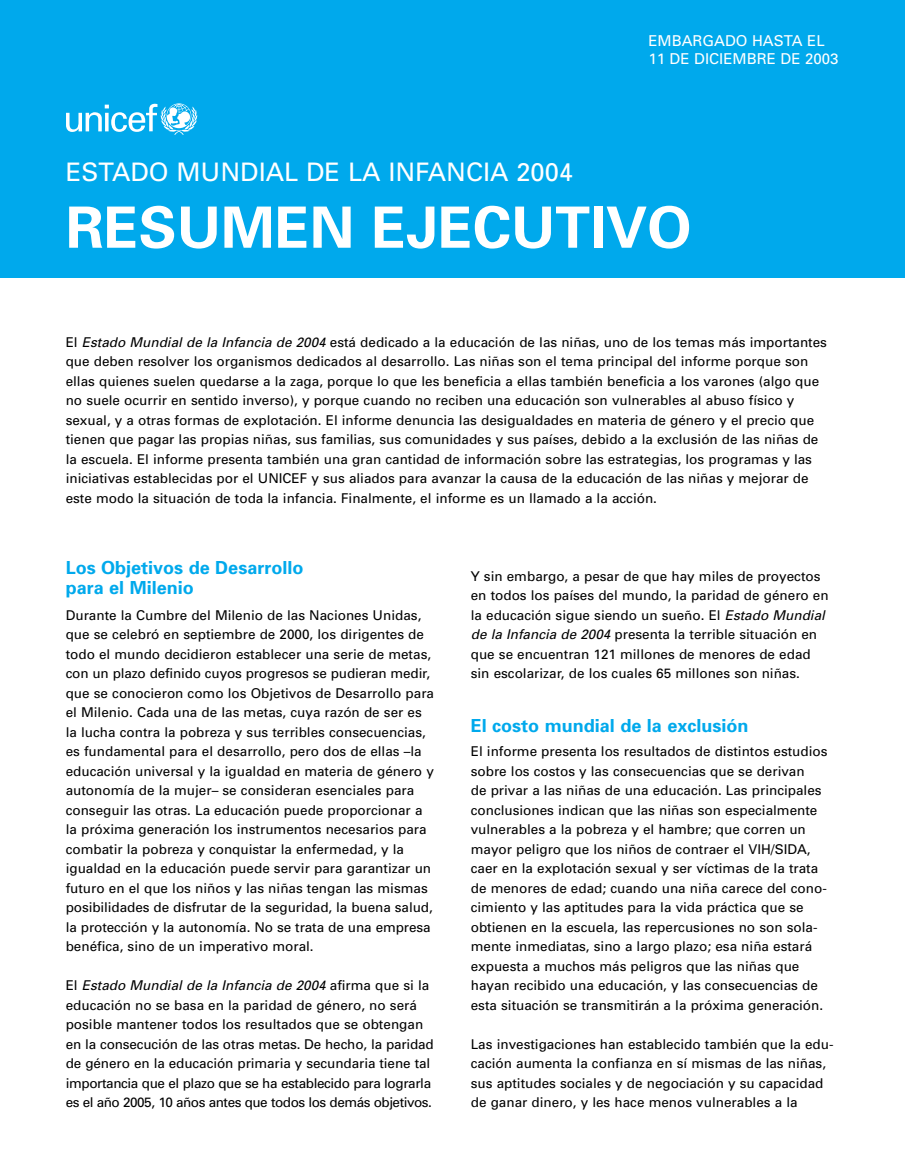
<style>
.page{position:relative;width:905px;height:1175px;background:#fff}
.page>*{position:absolute;margin:0;border:0;box-sizing:border-box;transform-origin:0 0}
.t1{font:700 57px "Univers";color:#fff}
.t2{font:25.5px "Univers";color:#fff}
.t3{font:700 18px/19.5px "Univers";color:#00a9ec}
.t4{font:15px/18px "Univers";color:#fff}
.t5{font:13.5px/19.5px "Univers";color:#000}
.s1{font-style:italic}
</style>
<div class="page">
<div style="left:0;top:0;width:904px;height:278px;background:#00a9ec"></div>
<p class="t4" style="left:648px;top:33px;width:192px">EMBARGADO HASTA EL<br>11 DE DICIEMBRE DE 2003</p>
<h2 class="t2" style="left:66px;top:163px;width:509px">ESTADO MUNDIAL DE LA INFANCIA 2004</h2>
<h1 class="t1" style="left:66px;top:206px;width:627px">RESUMEN EJECUTIVO</h1>
<p class="t5" style="left:66px;top:333px;width:762px">El <span class="s1">Estado Mundial de la Infancia de 2004</span> está dedicado a la educación de las niñas, uno de los temas más importantes que deben resolver los organismos dedicados al desarrollo. Las niñas son el tema principal del informe porque son ellas quienes suelen quedarse a la zaga, porque lo que les beneficia a ellas también beneficia a los varones (algo que no suele ocurrir en sentido inverso), y porque cuando no reciben una educación son vulnerables al abuso físico y sexual, y a otras formas de explotación. El informe denuncia las desigualdades en materia de género y el precio que tienen que pagar las propias niñas, sus familias, sus comunidades y sus países, debido a la exclusión de las niñas de la escuela. El informe presenta también una gran cantidad de información sobre las estrategias, los programas y las iniciativas establecidas por el UNICEF y sus aliados para avanzar la causa de la educación de las niñas y mejorar de este modo la situación de toda la infancia. Finalmente, el informe es un llamado a la acción.</p>
<h3 class="t3" style="left:66px;top:559px;width:239px">Los Objetivos de Desarrollo para el Milenio</h3>
<p class="t5" style="left:66px;top:606px;width:370px">Durante la Cumbre del Milenio de las Naciones Unidas, que se celebró en septiembre de 2000, los dirigentes de todo el mundo decidieron establecer una serie de metas, con un plazo definido cuyos progresos se pudieran medir, que se conocieron como los Objetivos de Desarrollo para el Milenio. Cada una de las metas, cuya razón de ser es la lucha contra la pobreza y sus terribles consecuencias, es fundamental para el desarrollo, pero dos de ellas –la educación universal y la igualdad en materia de género y autonomía de la mujer– se consideran esenciales para conseguir las otras. La educación puede proporcionar a la próxima generación los instrumentos necesarios para combatir la pobreza y conquistar la enfermedad, y la igualdad en la educación puede servir para garantizar un futuro en el que los niños y las niñas tengan las mismas posibilidades de disfrutar de la seguridad, la buena salud, la protección y la autonomía. No se trata de una empresa benéfica, sino de un imperativo moral.</p>
<p class="t5" style="left:66px;top:977px;width:369px">El <span class="s1">Estado Mundial de la Infancia de 2004</span> afirma que si la educación no se basa en la paridad de género, no será posible mantener todos los resultados que se obtengan en la consecución de las otras metas. De hecho, la paridad de género en la educación primaria y secundaria tiene tal importancia que el plazo que se ha establecido para lograrla es el año 2005, 10 años antes que todos los demás objetivos.</p>
<p class="t5" style="left:471px;top:567px;width:359px">Y sin embargo, a pesar de que hay miles de proyectos en todos los países del mundo, la paridad de género en la educación sigue siendo un sueño. El <span class="s1">Estado Mundial de la Infancia de 2004</span> presenta la terrible situación en que se encuentran 121 millones de menores de edad sin escolarizar, de los cuales 65 millones son niñas.</p>
<h3 class="t3" style="left:471px;top:717px;width:279px">El costo mundial de la exclusión</h3>
<p class="t5" style="left:471px;top:743px;width:358px">El informe presenta los resultados de distintos estudios sobre los costos y las consecuencias que se derivan<br>de privar a las niñas de una educación. Las principales conclusiones indican que las niñas son especialmente vulnerables a la pobreza y el hambre; que corren un mayor peligro que los niños de contraer el VIH/SIDA, caer en la explotación sexual y ser víctimas de la trata de menores de edad; cuando una niña carece del cono&shy;cimiento y las aptitudes para la vida práctica que se obtienen en la escuela, las repercusiones no son sola&shy;mente inmediatas, sino a largo plazo; esa niña estará expuesta a muchos más peligros que las niñas que hayan recibido una educación, y las consecuencias de esta situación se transmitirán a la próxima generación.</p>
<p class="t5" style="left:471px;top:1035px;width:364px">Las investigaciones han establecido también que la edu&shy;cación aumenta la confianza en sí mismas de las niñas, sus aptitudes sociales y de negociación y su capacidad de ganar dinero, y les hace menos vulnerables a la</p>
</div>
